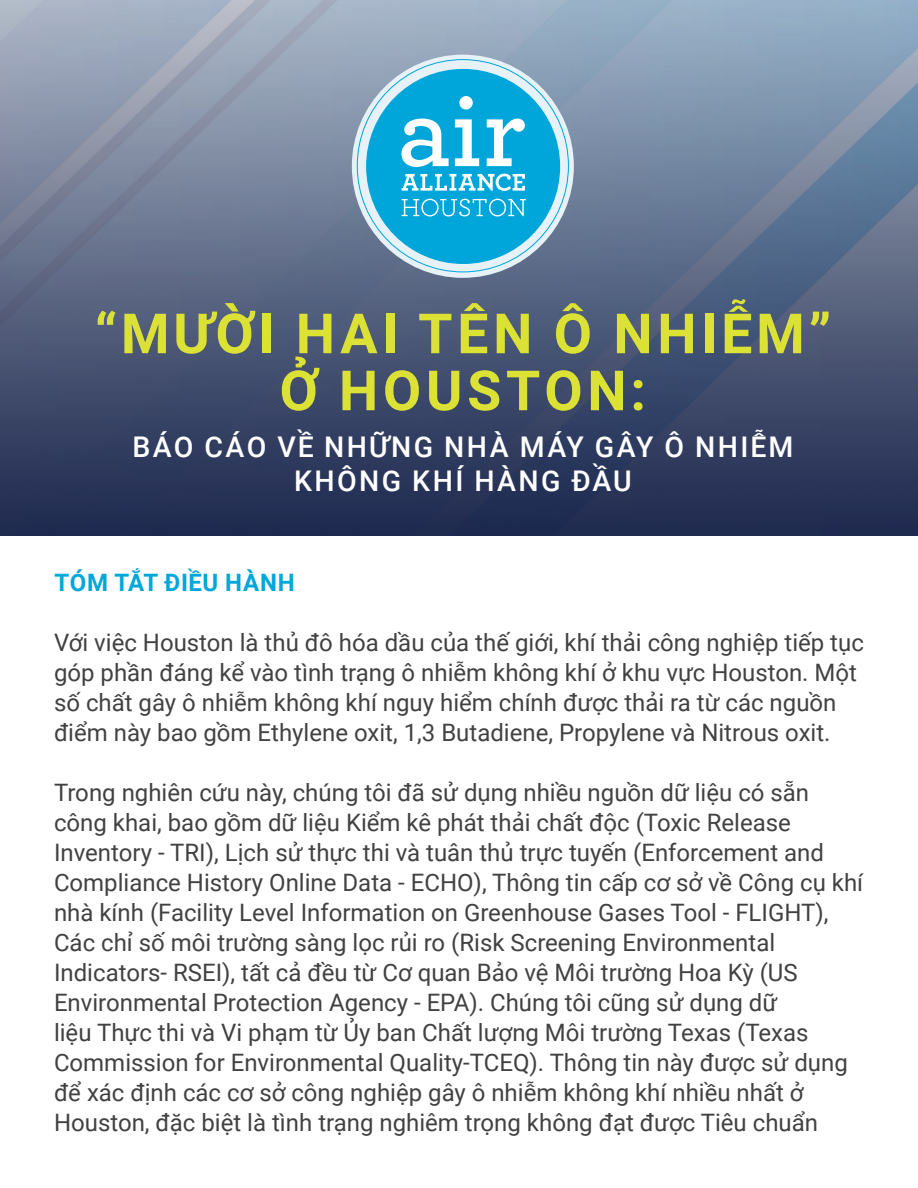
<style>
.page{position:relative;width:918px;height:1188px;background:#fff}
.page>*{position:absolute;margin:0;border:0;box-sizing:border-box;transform-origin:0 0}
.Sub-subtitle{font:700 55.5px/57px "Roboto";letter-spacing:.085em;color:#dce235;text-align:center}
.Sub-subtitle-2{font:500 28.5px/34.2px "Roboto";letter-spacing:.085em;color:#fff;text-align:center}
.Paragraph{font:24px/30px "Roboto";color:#414142}
.t1{font:700 24px "Roboto";letter-spacing:.03em;color:#00a7d9}
</style>
<div class="page">
<img style="left:0;top:0;width:918px;height:536px">
<svg style="left:352px;top:55px;width:222px;height:223px;background:#d2ebf3"></svg>
<div style="left:366px;top:69px;width:194px;height:195px;background:#00a6d9;border-radius:50%"></div>
<svg style="left:401px;top:96px;width:124px;height:71px"></svg>
<svg style="left:402px;top:174px;width:123px;height:17px"></svg>
<svg style="left:402px;top:199px;width:124px;height:17px"></svg>
<p class="Sub-subtitle" style="left:95px;top:303px;width:738px">“MƯỜI HAI TÊN Ô NHIỄM”<br>Ở HOUSTON:</p>
<p class="Sub-subtitle-2" style="left:132px;top:428px;width:662px">BÁO CÁO VỀ NHỮNG NHÀ MÁY GÂY Ô NHIỄM<br>KHÔNG KHÍ HÀNG ĐẦU</p>
<p class="t1" style="left:54px;top:566px;width:242px">TÓM TẮT ĐIỀU HÀNH</p>
<p class="Paragraph" style="left:54px;top:627px;width:811px">Với việc Houston là thủ đô hóa dầu của thế giới, khí thải công nghiệp tiếp tục góp phần đáng kể vào tình trạng ô nhiễm không khí ở khu vực Houston. Một số chất gây ô nhiễm không khí nguy hiểm chính được thải ra từ các nguồn điểm này bao gồm Ethylene oxit, 1,3 Butadiene, Propylene và Nitrous oxit.</p>
<p class="Paragraph" style="left:54px;top:777px;width:811px">Trong nghiên cứu này, chúng tôi đã sử dụng nhiều nguồn dữ liệu có sẵn công khai, bao gồm dữ liệu Kiểm kê phát thải chất độc (Toxic Release Inventory - TRI), Lịch sử thực thi và tuân thủ trực tuyến (Enforcement and Compliance History Online Data - ECHO), Thông tin cấp cơ sở về Công cụ khí nhà kính (Facility Level Information on Greenhouse Gases Tool - FLIGHT), Các chỉ số môi trường sàng lọc rủi ro (Risk Screening Environmental Indicators- RSEI), tất cả đều từ Cơ quan Bảo vệ Môi trường Hoa Kỳ (US Environmental Protection Agency - EPA). Chúng tôi cũng sử dụng dữ<br>liệu Thực thi và Vi phạm từ Ủy ban Chất lượng Môi trường Texas (Texas Commission for Environmental Quality-TCEQ). Thông tin này được sử dụng để xác định các cơ sở công nghiệp gây ô nhiễm không khí nhiều nhất ở Houston, đặc biệt là tình trạng nghiêm trọng không đạt được Tiêu chuẩn</p>
</div>
